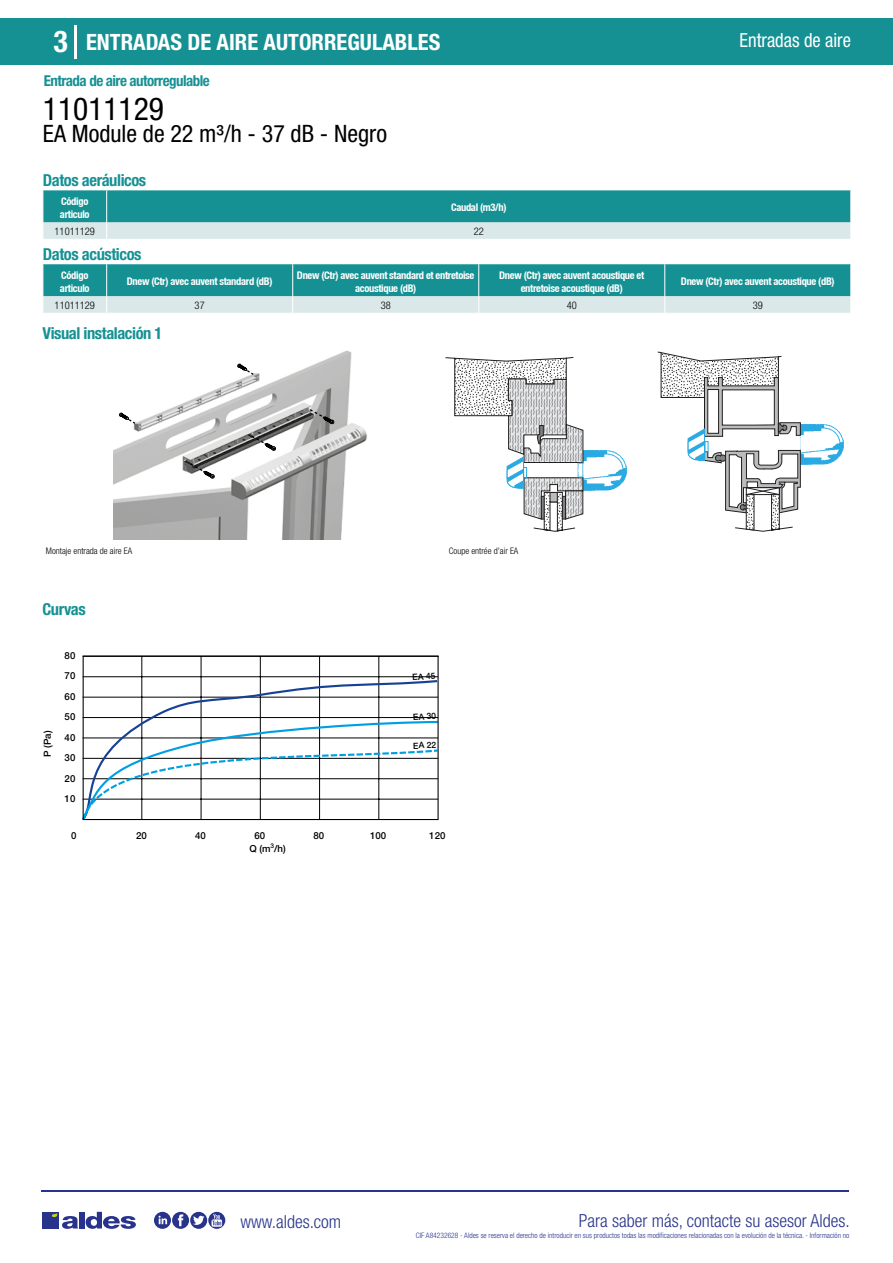
<style>
.page{position:relative;width:893px;height:1263px;background:#fff}
.page>*{position:absolute;margin:0;border:0;box-sizing:border-box;transform-origin:0 0}
.t1{font:condensed 31.5px "Helvetica Neue LT Std";color:#000}
.t2{font:700 condensed 30px "Helvetica Neue LT Std";color:#fff}
.t3{font:condensed 24px "Helvetica Neue LT Std";color:#000}
.t4{font:700 condensed 22.5px "Helvetica Neue LT Std";color:#fff}
.t5{font:condensed 19.5px "Helvetica Neue LT Std";color:#fff;scale:.95 1}
.t6{font:300 condensed 18px "Helvetica Neue";color:#28348b}
.t7{font:700 condensed 16.5px "Helvetica Neue LT Std";letter-spacing:-.025em;color:#169193}
.t8{font:700 condensed 15px "Helvetica Neue LT Std";letter-spacing:-.035em;color:#169193}
.t9{font:700 condensed 10.5px/13.5px "Helvetica Neue";letter-spacing:-.03em;color:#fff}
.t10{font:300 condensed 10.5px "Helvetica Neue";color:#000}
.t11{font:500 9.75px "Helvetica Neue";color:#000}
.t12{font:300 condensed 9px "Helvetica Neue";color:#000}
.t13{font:500 8.55px "Helvetica Neue";color:#000}
.t14{font:300 condensed 7.5px "Helvetica Neue";color:#28348b}
</style>
<div class="page">
<div style="left:0;top:18px;width:893px;height:46px;background:#169193"></div>
<hr style="left:74px;top:25px;width:2px;height:33px;background:#fff">
<hr style="left:41px;top:1190px;width:808px;height:1px;background:#28348b">
<svg style="left:154px;top:1212px;width:71px;height:17px"></svg>
<div style="left:42px;top:1212px;width:17px;height:16px;background:#28348b"></div>
<div style="left:79px;top:1212px;width:5px;height:16px;background:#28348b"></div>
<svg style="left:86px;top:1212px;width:50px;height:17px"></svg>
<svg style="left:52px;top:1213px;width:26px;height:16px"></svg>
<svg style="left:43px;top:190px;width:808px;height:49px;background:#5bb0b1"></svg>
<svg style="left:43px;top:264px;width:808px;height:49px;background:#5cb0b1"></svg>
<img style="left:113px;top:350px;width:254px;height:190px">
<svg style="left:308px;top:408px;width:26px;height:16px"></svg>
<svg style="left:250px;top:434px;width:26px;height:16px"></svg>
<svg style="left:189px;top:462px;width:26px;height:16px"></svg>
<svg style="left:119px;top:413px;width:18px;height:12px"></svg>
<svg style="left:237px;top:364px;width:18px;height:12px"></svg>
<img style="left:584px;top:450px;width:43px;height:41px">
<svg style="left:445px;top:357px;width:139px;height:175px"></svg>
<img style="left:801px;top:424px;width:43px;height:41px">
<svg style="left:657px;top:352px;width:144px;height:180px"></svg>
<hr style="left:142px;top:656px;width:1px;height:163px;background:#000">
<hr style="left:201px;top:656px;width:1px;height:163px;background:#000">
<hr style="left:260px;top:656px;width:1px;height:163px;background:#000">
<hr style="left:319px;top:656px;width:1px;height:163px;background:#000">
<hr style="left:379px;top:656px;width:1px;height:163px;background:#000">
<hr style="left:83px;top:676px;width:355px;height:1px;background:#000">
<svg style="left:82px;top:679px;width:355px;height:41px"></svg>
<svg style="left:82px;top:720px;width:357px;height:101px"></svg>
<div style="left:83px;top:655px;width:356px;height:165px;border:1px solid #000"></div>
<h2 class="t2" style="left:54px;top:24px;width:16px">3</h2>
<h3 class="t4" style="left:86px;top:28px;width:356px">ENTRADAS DE AIRE AUTORREGULABLES</h3>
<h3 class="t5" style="left:740px;top:29px;width:119px">Entradas de aire</h3>
<h3 class="t8" style="left:44px;top:71px;width:168px">Entrada de aire autorregulable</h3>
<h1 class="t1" style="left:43px;top:91px;width:122px">11011129</h1>
<h3 class="t3" style="left:43px;top:120px;width:346px">EA Module de 22 m³/h - 37 dB - Negro</h3>
<h3 class="t7" style="left:43px;top:170px;width:105px">Datos aeráulicos</h3>
<p class="t9" style="left:60px;top:194px;width:31px">Código articulo</p>
<p class="t9" style="left:451px;top:201px;width:57px">Caudal (m3/h)</p>
<p class="t10" style="left:55px;top:225px;width:42px">11011129</p>
<p class="t10" style="left:474px;top:225px;width:12px">22</p>
<h3 class="t7" style="left:43px;top:244px;width:100px">Datos acústicos</h3>
<p class="t9" style="left:60px;top:268px;width:31px">Código articulo</p>
<p class="t9" style="left:127px;top:275px;width:147px">Dnew (Ctr) avec auvent standard (dB)</p>
<p class="t9" style="left:297px;top:268px;width:179px;text-align:center">Dnew (Ctr) avec auvent standard et entretoise acoustique (dB)</p>
<p class="t9" style="left:499px;top:268px;width:147px;text-align:center">Dnew (Ctr) avec auvent acoustique et entretoise acoustique (dB)</p>
<p class="t9" style="left:681px;top:275px;width:155px">Dnew (Ctr) avec auvent acoustique (dB)</p>
<p class="t10" style="left:55px;top:299px;width:42px">11011129</p>
<p class="t10" style="left:195px;top:299px;width:12px">37</p>
<p class="t10" style="left:381px;top:299px;width:12px">38</p>
<p class="t10" style="left:567px;top:299px;width:12px">40</p>
<p class="t10" style="left:753px;top:299px;width:12px">39</p>
<h3 class="t7" style="left:43px;top:323px;width:122px">Visual instalación 1</h3>
<p class="t12" style="left:46px;top:546px;width:88px">Montaje entrada de aire EA</p>
<p class="t12" style="left:449px;top:546px;width:71px">Coupe entrée d’air EA</p>
<h3 class="t7" style="left:43px;top:599px;width:45px">Curvas</h3>
<p class="t11" style="left:42px;top:757px;width:28px;rotate:-90deg">P (Pa)</p>
<p class="t11" style="left:65px;top:650px;width:12px">80</p>
<p class="t11" style="left:65px;top:670px;width:12px">70</p>
<p class="t11" style="left:65px;top:691px;width:12px">60</p>
<p class="t11" style="left:65px;top:711px;width:12px">50</p>
<p class="t11" style="left:65px;top:732px;width:12px">40</p>
<p class="t11" style="left:65px;top:752px;width:12px">30</p>
<p class="t11" style="left:65px;top:773px;width:12px">20</p>
<p class="t11" style="left:65px;top:793px;width:12px">10</p>
<p class="t11" style="left:71px;top:829px;width:7px">0</p>
<p class="t13" style="left:412px;top:672px;width:25px;rotate:-4deg">EA 45</p>
<p class="t13" style="left:413px;top:712px;width:25px;rotate:-3deg">EA 30</p>
<p class="t13" style="left:413px;top:740px;width:25px;rotate:-2deg">EA 22</p>
<p class="t11" style="left:136px;top:829px;width:12px">20</p>
<p class="t11" style="left:195px;top:829px;width:12px">40</p>
<p class="t11" style="left:254px;top:829px;width:12px">60</p>
<p class="t11" style="left:314px;top:829px;width:12px">80</p>
<p class="t11" style="left:370px;top:829px;width:18px">100</p>
<p class="t11" style="left:429px;top:829px;width:18px">120</p>
<p class="t11" style="left:249px;top:842px;width:38px">Q (m<sup>3</sup>/h)</p>
<h3 class="t6" style="left:240px;top:1211px;width:102px">www.aldes.com</h3>
<h3 class="t6" style="left:579px;top:1211px;width:272px">Para saber más, contacte su asesor Aldes.</h3>
<p class="t14" style="left:416px;top:1230px;width:435px">CIF A84232628 - Aldes se reserva el derecho de introducir en sus productos todas las modificaciones relacionadas con la evolución de la técnica. - Información no</p>
</div>
